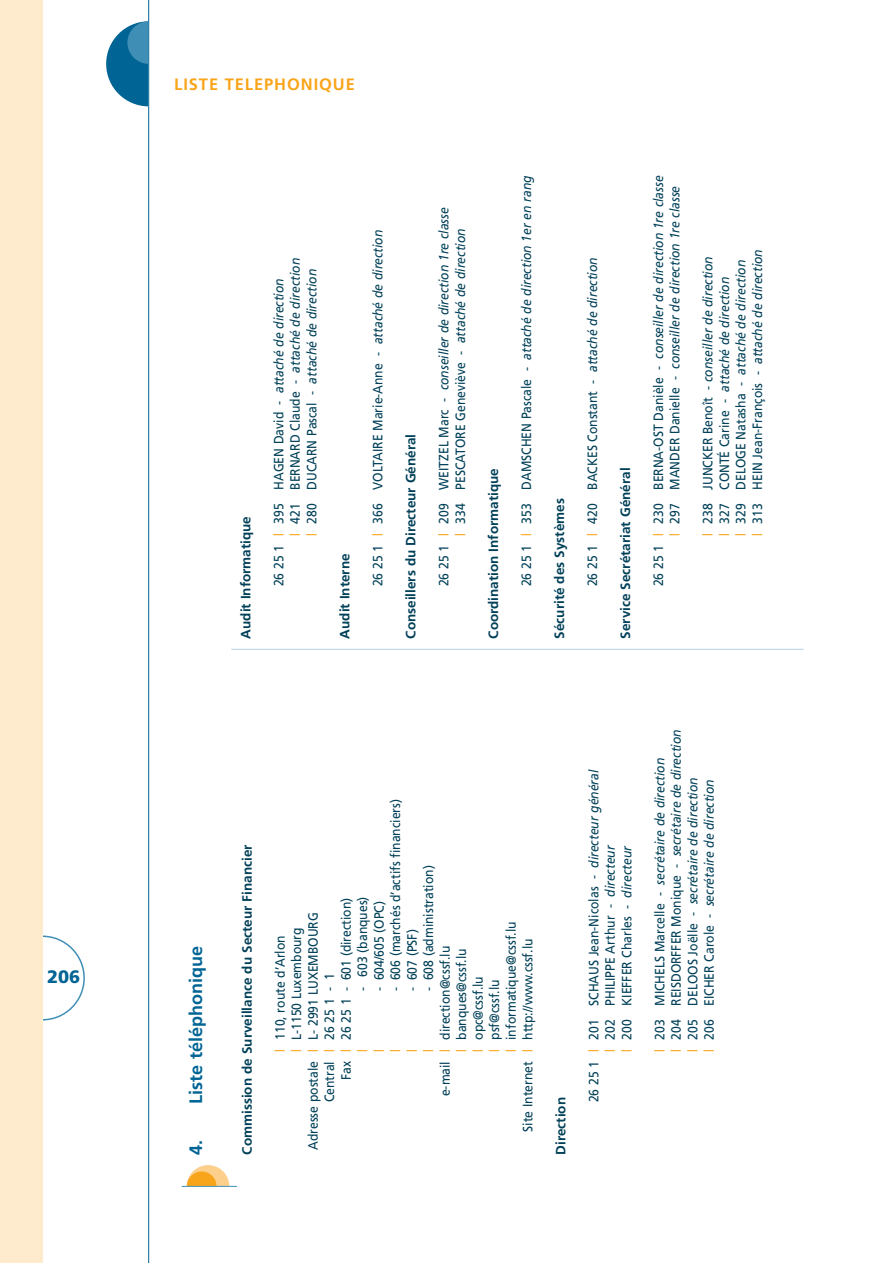
<style>
.page{position:relative;width:893px;height:1263px;background:#fff}
.page>*{position:absolute;margin:0;border:0;box-sizing:border-box;transform-origin:0 0}
.t1{font:700 18px "Frutiger";color:#006494}
.t2{font:900 18px "Frutiger";color:#006494}
.t3{font:700 16.5px "Frutiger";letter-spacing:.055em;color:#f9a51b}
.t4{font:italic 13.5px/16.5px "Frutiger";color:#004058;scale:.9 1}
.t5{font:13.5px/16.5px "Frutiger";color:#004058;scale:.9 1}
.t6{font:700 13.5px "Frutiger";color:#004058}
.t7{font:13.5px "Frutiger";color:#f9a51b;scale:.9 1}
.s1{font-style:normal}
.s2{font-style:normal;color:#f9a51b}
.s3{color:#f9a51b}
.s4{font-style:italic}
</style>
<div class="page">
<svg style="left:42px;top:936px;width:43px;height:85px"></svg>
<div style="left:0;top:0;width:42px;height:1263px;background:#feeacc"></div>
<div style="left:106px;top:21px;width:85px;height:85px;background:#006494;border-radius:50%"></div>
<div style="left:127px;top:21px;width:43px;height:43px;background:#3f8eb6;border-radius:50%"></div>
<div style="left:149px;top:0;width:51px;height:111px;background:#fff"></div>
<hr style="left:148px;top:0;width:1px;height:1263px;background:#006494">
<hr style="left:231px;top:649px;width:572px;height:1px;background:#b8d2e5">
<div style="left:187px;top:1165px;width:42px;height:43px;background:#fdcf8c;border-radius:50%"></div>
<div style="left:187px;top:1172px;width:29px;height:29px;background:#f9a51b;border-radius:50%"></div>
<div style="left:185px;top:1186px;width:46px;height:32px;background:#fff"></div>
<hr style="left:182px;top:1186px;width:55px;height:1px;background:#3f8eb6">
<h1 class="t2" style="left:47px;top:969px;width:35px">206</h1>
<p class="t3" style="left:174px;top:77px;width:182px">LISTE TELEPHONIQUE</p>
<p class="t6" style="left:240px;top:639px;width:124px;rotate:-90deg">Audit Informatique</p>
<p class="t4" style="left:271px;top:536px;width:310px;text-indent:-50px;rotate:-90deg"><span class="s1">26 25 1</span> <span class="s2">|</span> <span class="s1">395 HAGEN David -</span> attaché de direction<br><span class="s2">|</span> <span class="s1">421 BERNARD Claude -</span> attaché de direction <span class="s2">|</span> <span class="s1">280 DUCARN Pascal -</span> attaché de direction</p>
<p class="t6" style="left:339px;top:639px;width:87px;rotate:-90deg">Audit Interne</p>
<p class="t5" style="left:370px;top:586px;width:398px;rotate:-90deg">26 25 1 <span class="s3">|</span> 366 VOLTAIRE Marie-Anne - <span class="s4">attaché de direction</span></p>
<p class="t6" style="left:405px;top:639px;width:206px;rotate:-90deg">Conseillers du Directeur Général</p>
<p class="t4" style="left:436px;top:536px;width:366px;text-indent:-50px;rotate:-90deg"><span class="s1">26 25 1</span> <span class="s2">|</span> <span class="s1">209 WEITZEL Marc -</span> conseiller de direction 1re classe <span class="s2">|</span> <span class="s1">334 PESCATORE Geneviève -</span> attaché de direction</p>
<p class="t6" style="left:488px;top:639px;width:172px;rotate:-90deg">Coordination Informatique</p>
<p class="t4" style="left:519px;top:586px;width:458px;rotate:-90deg"><span class="s1">26 25 1</span> <span class="s2">|</span> <span class="s1">353 DAMSCHEN Pascale -</span> attaché de direction 1er en rang</p>
<p class="t6" style="left:554px;top:639px;width:142px;rotate:-90deg">Sécurité des Systèmes</p>
<p class="t5" style="left:585px;top:586px;width:367px;rotate:-90deg">26 25 1 <span class="s3">|</span> 420 BACKES Constant - <span class="s4">attaché de direction</span></p>
<p class="t6" style="left:620px;top:639px;width:173px;rotate:-90deg">Service Secrétariat Général</p>
<p class="t4" style="left:651px;top:536px;width:402px;text-indent:-50px;rotate:-90deg"><span class="s1">26 25 1</span> <span class="s2">|</span> <span class="s1">230 BERNA-OST Danièle -</span> conseiller de direction 1re classe <span class="s2">|</span> <span class="s1">297 MANDER Danielle -</span> conseiller de direction 1re classe</p>
<p class="t4" style="left:700px;top:536px;width:320px;rotate:-90deg"><span class="s2">|</span> <span class="s1">238 JUNCKER Benoît -</span> conseiller de direction<br><span class="s2">|</span> <span class="s1">327 CONTÉ Carine -</span> attaché de direction<br><span class="s2">|</span> <span class="s1">329 DELOGE Natasha -</span> attaché de direction<br><span class="s2">|</span> <span class="s1">313 HEIN Jean-François -</span> attaché de direction</p>
<h1 class="t1" style="left:189px;top:1155px;width:210px;rotate:-90deg">4. Liste téléphonique</h1>
<p class="t6" style="left:241px;top:1155px;width:312px;rotate:-90deg">Commission de Surveillance du Secteur Financier</p>
<p class="t5" style="left:388px;top:991px;width:215px;rotate:-90deg">- 606 (marchés d’actifs financiers)</p>
<p class="t5" style="left:421px;top:991px;width:141px;rotate:-90deg">- 608 (administration)</p>
<p class="t5" style="left:355px;top:991px;width:106px;rotate:-90deg">- 603 (banques)</p>
<p class="t5" style="left:339px;top:1080px;width:204px;rotate:-90deg">Fax <span class="s3">|</span> 26 25 1 - 601 (direction)</p>
<p class="t5" style="left:372px;top:991px;width:101px;rotate:-90deg">- 604/605 (OPC)</p>
<p class="t5" style="left:306px;top:1150px;width:266px;rotate:-90deg">Adresse postale <span class="s3">|</span> L- 2991 LUXEMBOURG</p>
<p class="t5" style="left:504px;top:1052px;width:146px;rotate:-90deg"><span class="s3">|</span> informatique@cssf.lu</p>
<p class="t5" style="left:273px;top:1052px;width:131px;rotate:-90deg"><span class="s3">|</span> 110, route d’Arlon</p>
<p class="t5" style="left:289px;top:1052px;width:140px;rotate:-90deg"><span class="s3">|</span> L-1150 Luxembourg</p>
<p class="t5" style="left:405px;top:991px;width:70px;rotate:-90deg">- 607 (PSF)</p>
<p class="t5" style="left:520px;top:1132px;width:216px;rotate:-90deg">Site Internet <span class="s3">|</span> http://www.cssf.lu</p>
<p class="t5" style="left:438px;top:1096px;width:169px;rotate:-90deg">e-mail <span class="s3">|</span> direction@cssf.lu</p>
<p class="t5" style="left:454px;top:1052px;width:116px;rotate:-90deg"><span class="s3">|</span> banques@cssf.lu</p>
<p class="t5" style="left:322px;top:1102px;width:145px;rotate:-90deg">Central <span class="s3">|</span> 26 25 1 - 1</p>
<p class="t5" style="left:471px;top:1052px;width:86px;rotate:-90deg"><span class="s3">|</span> opc@cssf.lu</p>
<p class="t5" style="left:487px;top:1052px;width:82px;rotate:-90deg"><span class="s3">|</span> psf@cssf.lu</p>
<p class="t7" style="left:357px;top:1052px;width:4px;rotate:-90deg">|</p>
<p class="t7" style="left:373px;top:1052px;width:4px;rotate:-90deg">|</p>
<p class="t7" style="left:390px;top:1052px;width:4px;rotate:-90deg">|</p>
<p class="t7" style="left:406px;top:1052px;width:4px;rotate:-90deg">|</p>
<p class="t7" style="left:423px;top:1052px;width:4px;rotate:-90deg">|</p>
<p class="t6" style="left:555px;top:1155px;width:59px;rotate:-90deg">Direction</p>
<p class="t5" style="left:586px;top:1052px;width:315px;text-indent:-50px;rotate:-90deg">26 25 1 <span class="s3">|</span> 201 SCHAUS Jean-Nicolas - <span class="s4">directeur général </span><span class="s3">|</span> 202 PHILIPPE Arthur - <span class="s4">directeur<br></span><span class="s3">|</span> 200 KIEFFER Charles - <span class="s4">directeur</span></p>
<p class="t4" style="left:652px;top:1052px;width:360px;rotate:-90deg"><span class="s2">|</span> <span class="s1">203 MICHELS Marcelle -</span> secrétaire de direction<br><span class="s2">|</span> <span class="s1">204 REISDORFFER Monique -</span> secrétaire de direction <span class="s2">|</span> <span class="s1">205 DELOOS Joëlle -</span> secrétaire de direction<br><span class="s2">|</span> <span class="s1">206 EICHER Carole -</span> secrétaire de direction</p>
</div>
